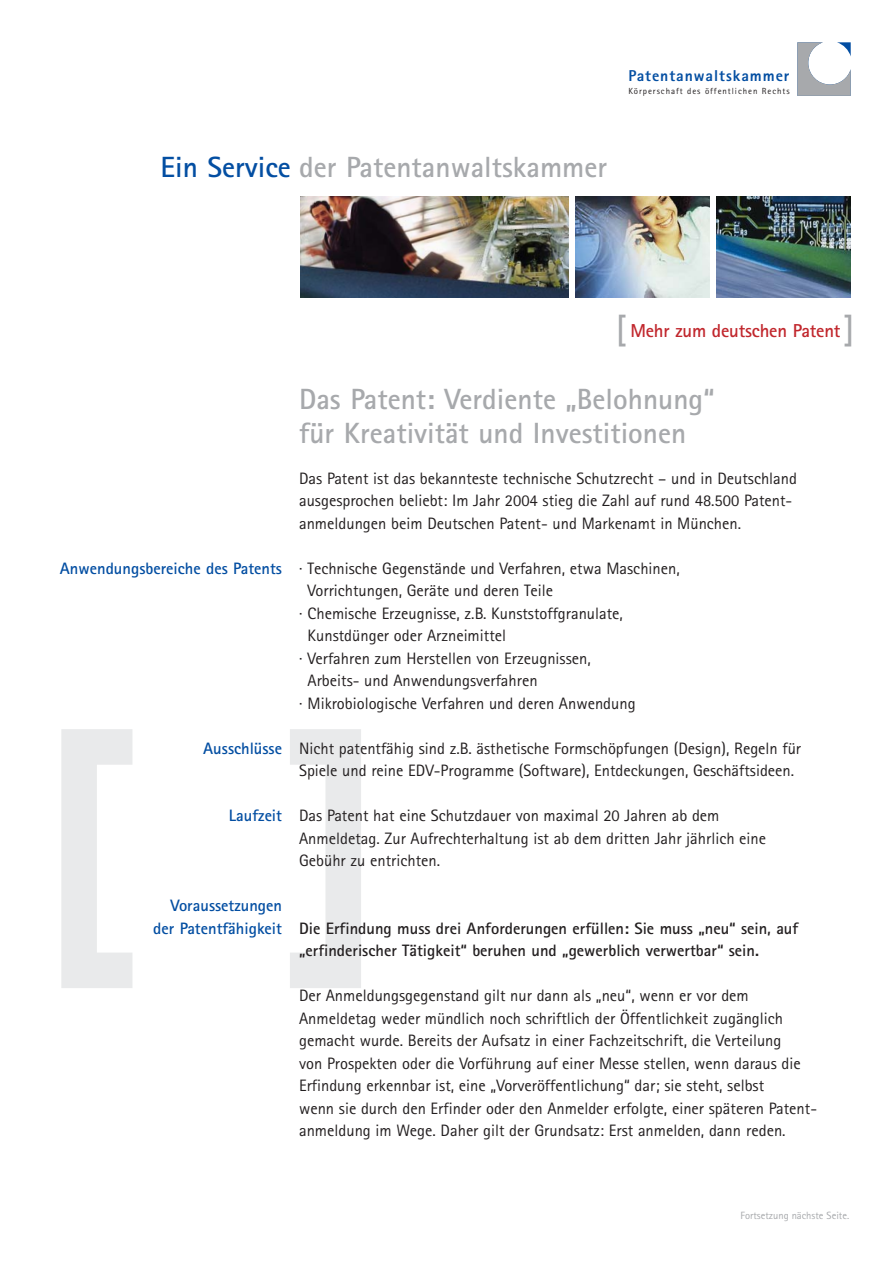
<style>
.page{position:relative;width:893px;height:1263px;background:#fff}
.page>*{position:absolute;margin:0;border:0;box-sizing:border-box;transform-origin:0 0}
.t1{font:700 29.25px/34.5px "Rotis Sans Serif";color:#a7a9ac}
.t2{font:700 18.75px "Rotis Sans Serif";letter-spacing:-.01em;color:#c1272d}
.t3{font:16.5px/22.5px "Rotis Sans Serif";color:#231f20}
.t4{font:700 16.5px "Rotis Sans Serif";color:#231f20}
.t5{font:700 16.5px "Rotis Sans Serif";color:#034ea2}
.t6{font:800 15.75px "Rotis Sans Serif";letter-spacing:.06em;color:#034ea2}
.t7{font:10.5px "Rotis Sans Serif";color:#a7a9ac}
.t8{font:8.85px "Rotis Sans Serif";letter-spacing:.105em;color:#231f20}
.s1{color:#034ea2}
.s2{font-weight:800;font-size:35.4px;color:#a7a9ac}
.s3{font-weight:700;color:#034ea2}
</style>
<div class="page">
<svg style="left:290px;top:729px;width:71px;height:259px"></svg>
<svg style="left:61px;top:729px;width:71px;height:259px"></svg>
<img style="left:300px;top:197px;width:268px;height:101px">
<img style="left:575px;top:197px;width:134px;height:101px">
<img style="left:716px;top:197px;width:134px;height:101px">
<svg style="left:797px;top:42px;width:53px;height:54px"></svg>
<p class="t6" style="left:628px;top:70px;width:163px">Patentanwaltskammer</p>
<p class="t8" style="left:628px;top:88px;width:163px">Körperschaft des öffentlichen Rechts</p>
<h1 class="t1" style="left:160px;top:153px;width:448px"><span class="s1">Ein Service</span> der Patentanwaltskammer</h1>
<p class="t2" style="left:616px;top:324px;width:239px"><span class="s2">[</span> Mehr zum deutschen Patent <span class="s2">]</span></p>
<h1 class="t1" style="left:299px;top:384px;width:417px">Das Patent: Verdiente „Belohnung“ für Kreativität und Investitionen</h1>
<p class="t3" style="left:299px;top:469px;width:499px">Das Patent ist das bekannteste technische Schutzrecht – und in Deutschland ausgesprochen beliebt: Im Jahr 2004 stieg die Zahl auf rund 48.500 Patent&shy;anmeldungen beim Deutschen Patent- und Markenamt in München.</p>
<p class="t3" style="left:60px;top:559px;width:621px"><span class="s3">Anwendungsbereiche des Patents</span> · Technische Gegenstände und Verfahren, etwa Maschinen,</p>
<p class="t3" style="left:307px;top:581px;width:247px">Vorrichtungen, Geräte und deren Teile</p>
<p class="t3" style="left:299px;top:604px;width:325px">· Chemische Erzeugnisse, z.B. Kunststoffgranulate,</p>
<p class="t3" style="left:307px;top:626px;width:200px">Kunstdünger oder Arzneimittel</p>
<p class="t3" style="left:299px;top:649px;width:293px">· Verfahren zum Herstellen von Erzeugnissen,</p>
<p class="t3" style="left:307px;top:671px;width:231px">Arbeits- und Anwendungsverfahren</p>
<p class="t3" style="left:299px;top:694px;width:338px">· Mikrobiologische Verfahren und deren Anwendung</p>
<p class="t3" style="left:299px;top:739px;width:503px;text-indent:-96px"><span class="s3">Ausschlüsse</span> Nicht patentfähig sind z.B. ästhetische Formschöpfungen (Design), Regeln für<br>Spiele und reine EDV-Programme (Software), Entdeckungen, Geschäftsideen.</p>
<p class="t3" style="left:299px;top:806px;width:468px;text-indent:-70px"><span class="s3">Laufzeit</span> Das Patent hat eine Schutzdauer von maximal 20 Jahren ab dem<br>Anmeldetag. Zur Aufrechterhaltung ist ab dem dritten Jahr jährlich eine<br>Gebühr zu entrichten.</p>
<p class="t5" style="left:170px;top:900px;width:113px">Voraussetzungen</p>
<p class="t4" style="left:153px;top:922px;width:646px"><span class="s1">der Patentfähigkeit</span> Die Erfindung muss drei Anforderungen erfüllen: Sie muss „neu“ sein, auf</p>
<p class="t4" style="left:299px;top:945px;width:461px">„erfinderischer Tätigkeit“ beruhen und „gewerblich verwertbar“ sein.</p>
<p class="t3" style="left:299px;top:986px;width:519px">Der Anmeldungsgegenstand gilt nur dann als „neu“, wenn er vor dem Anmeldetag weder mündlich noch schriftlich der Öffentlichkeit zugänglich gemacht wurde. Bereits der Aufsatz in einer Fachzeitschrift, die Verteilung<br>von Prospekten oder die Vorführung auf einer Messe stellen, wenn daraus die Erfindung erkennbar ist, eine „Vorveröffentlichung“ dar; sie steht, selbst<br>wenn sie durch den Erfinder oder den Anmelder erfolgte, einer späteren Patent&shy;anmeldung im Wege. Daher gilt der Grundsatz: Erst anmelden, dann reden.</p>
<p class="t7" style="left:740px;top:1211px;width:110px">Fortsetzung nächste Seite.</p>
</div>
